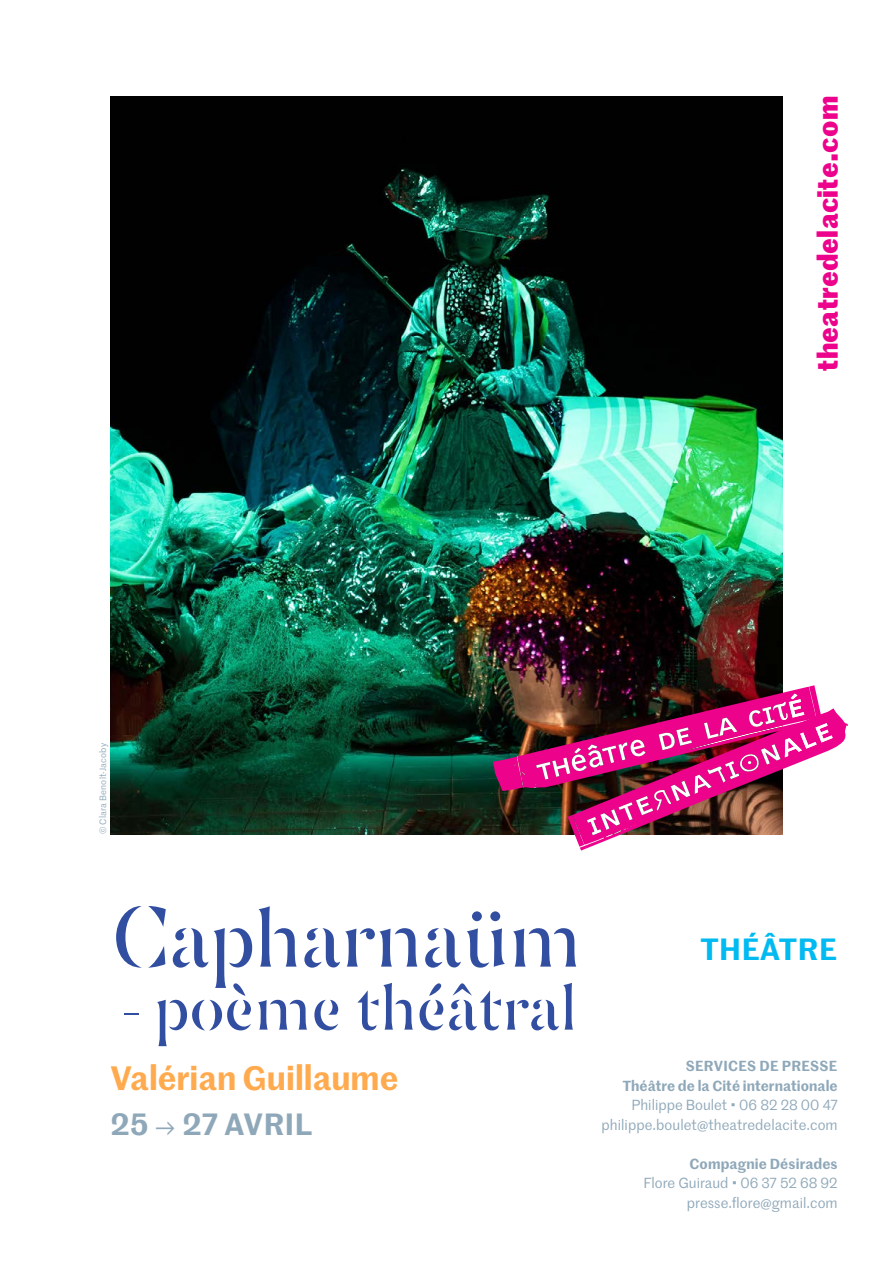
<style>
.page{position:relative;width:893px;height:1263px;background:#fff}
.page>*{position:absolute;margin:0;border:0;box-sizing:border-box;transform-origin:0 0}
.t1{font:87px "Graduel Sirius";letter-spacing:-.01em;color:#324ea1}
.t2{font:67.5px "Graduel Sirius";letter-spacing:-.005em;color:#324ea1}
.t3{font:600 33px "Marr Sans";color:#ffaa4e}
.t4{font:600 30px "Marr Sans";letter-spacing:.02em;color:#8fa8b9}
.t5{font:600 30px "Marr Sans";letter-spacing:.025em;color:#00baf1}
.t6{font:700 27px "Marr Sans";letter-spacing:.01em;color:#ed028c}
.t7{font:14.25px/19.5px "Marr Sans";color:#8fa8b9;text-align:right}
.t8{font:600 14.25px/19.5px "Marr Sans";letter-spacing:.005em;color:#8fa8b9;text-align:right}
.t9{font:9px "Marr Sans";letter-spacing:.015em;color:#8fa8b9}
.s1{font-family:"Graduel Rastaban";font-weight:400}
</style>
<div class="page">
<img style="left:111px;top:96px;width:671px;height:738px">
<img style="left:493px;top:685px;width:355px;height:165px">
<h3 class="t6" style="left:807px;top:371px;width:276px;rotate:-90deg">theatredelacite.com</h3>
<p class="t9" style="left:97px;top:834px;width:93px;rotate:-90deg">© Clara Benoît-Jacoby</p>
<h1 class="t1" style="left:111px;top:863px;width:473px">Capharnaüm</h1>
<h2 class="t2" style="left:123px;top:949px;width:455px">- poème théâtral</h2>
<h3 class="t3" style="left:111px;top:1053px;width:289px">Valérian Guillaume</h3>
<h3 class="t4" style="left:111px;top:1101px;width:203px">25 <span class="s1">→</span> 27 AVRIL</h3>
<h3 class="t5" style="left:701px;top:927px;width:138px">THÉÂTRE</h3>
<p class="t8" style="left:623px;top:1055px;width:217px">SERVICES DE PRESSE<br>Théâtre de la Cité internationale</p>
<p class="t7" style="left:601px;top:1095px;width:238px">Philippe Boulet • 06 82 28 00 47 philippe.boulet@theatredelacite.com</p>
<p class="t8" style="left:689px;top:1153px;width:150px">Compagnie Désirades</p>
<p class="t7" style="left:643px;top:1173px;width:196px">Flore Guiraud • 06 37 52 68 92 presse.flore@gmail.com</p>
</div>
